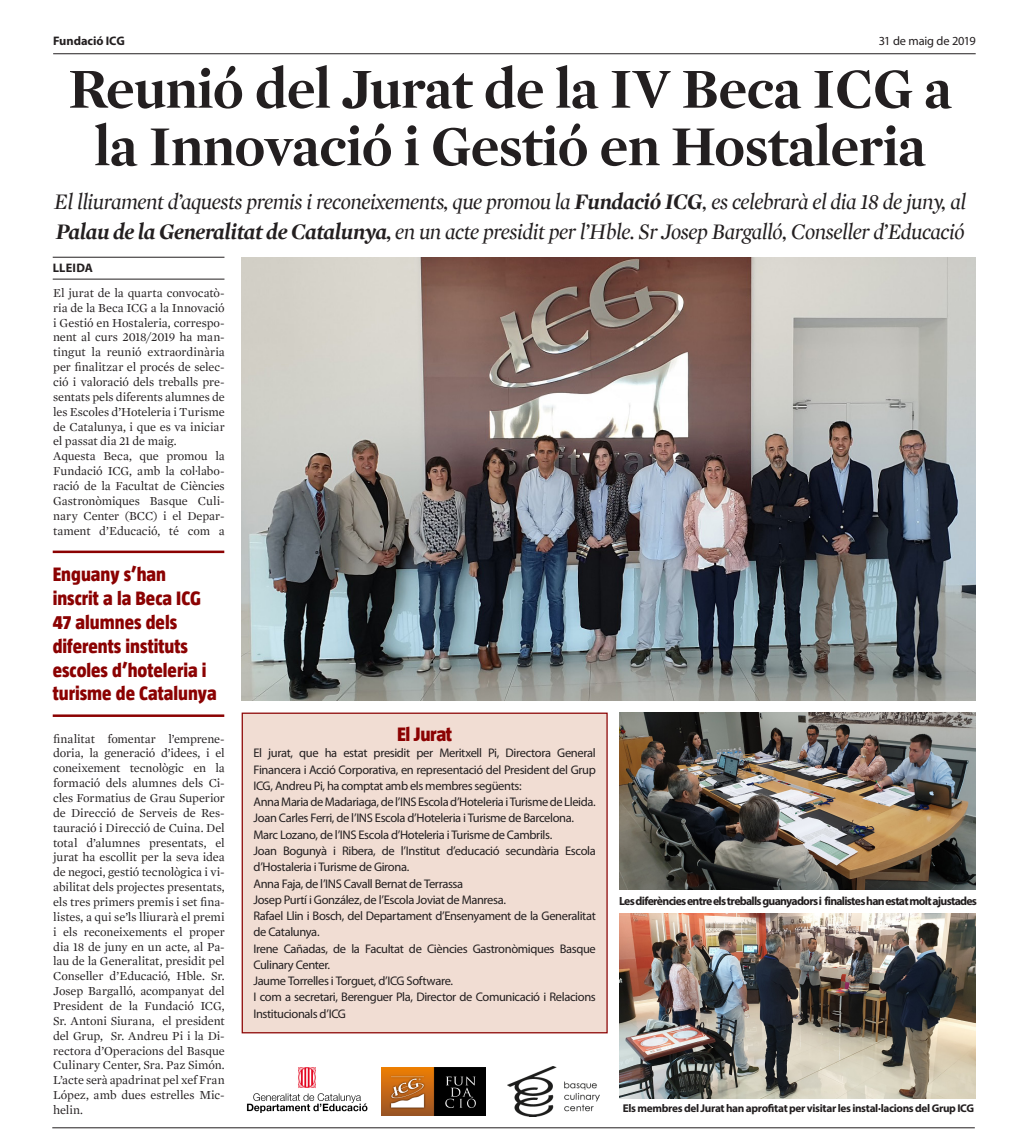
<style>
.page{position:relative;width:1028px;height:1138px;background:#fff}
.page>*{position:absolute;margin:0;border:0;box-sizing:border-box;transform-origin:0 0}
.Titular{font:700 57.5px/57.5px "Mercury Display";letter-spacing:-.01em;color:#231f20;text-align:center}
.Titular-2{font:italic 22.5px/30px "Mercury Display";letter-spacing:-.02em;color:#231f20}
.Destacat_Inside{font:800 20px/23.8px "Taz";color:#8b0202}
.Peu_de_foto{font:800 20px "Taz";letter-spacing:-.02em;color:#8b0202}
.Peu_de_foto-2{font:12.5px/16.2px "Myriad Pro";letter-spacing:-.03em;color:#231f20}
.Text_Diari{font:12.38px/14.9px "Mercury Text G1";letter-spacing:-.01em;color:#231f20;text-align:justify}
.LEAD{font:12.38px "Myriad Pro";letter-spacing:-.015em;color:#231f20}
.LEAD-2{font:700 12.38px "Myriad Pro";letter-spacing:-.005em;color:#231f20}
.Localitat{font:700 12.38px "Myriad Pro";letter-spacing:.005em;color:#231f20}
.Peu_de_foto-3{font:700 11.88px "Myriad Pro";letter-spacing:-.06em;color:#231f20}
.Peu_de_foto-4{font:700 11.25px "Myriad Pro";letter-spacing:-.03em;color:#231f20}
.s1{font-weight:700}
</style>
<div class="page">
<img style="left:242px;top:257px;width:733px;height:443px">
<hr style="left:53px;top:54px;width:922px;height:1px;background:#231f20">
<hr style="left:53px;top:257px;width:171px;height:1px;background:#231f20">
<hr style="left:53px;top:279px;width:171px;height:1px;background:#231f20">
<hr style="left:53px;top:550px;width:171px;height:3px;background:#8b0202">
<hr style="left:53px;top:714px;width:171px;height:3px;background:#8b0202">
<hr style="left:52px;top:1127px;width:922px;height:1px;background:#231f20">
<img style="left:619px;top:712px;width:356px;height:178px">
<img style="left:619px;top:913px;width:356px;height:185px">
<div style="left:242px;top:713px;width:365px;height:319px;background:#f1ddd3"></div>
<div style="left:242px;top:712px;width:365px;height:321px;border:1px solid #8b0202"></div>
<img style="left:247px;top:1067px;width:121px;height:46px">
<img style="left:381px;top:1067px;width:104px;height:48px">
<img style="left:508px;top:1066px;width:91px;height:50px">
<p class="LEAD-2" style="left:53px;top:32px;width:73px">Fundació ICG</p>
<p class="LEAD" style="left:878px;top:34px;width:98px">31 de maig de 2019</p>
<p class="Titular" style="left:68px;top:60px;width:885px">Reunió del Jurat de la IV Beca ICG a la Innovació i Gestió en Hostaleria</p>
<p class="Titular-2" style="left:54px;top:187px;width:913px">El lliurament d’aquests premis i reconeixements, que promou la <span class="s1">Fundació ICG</span>, es celebrarà el dia 18 de juny, al<br><span class="s1">Palau de la Generalitat de Catalunya,</span> en un acte presidit per l’Hble. Sr Josep Bargalló, Conseller d’Educació</p>
<p class="Localitat" style="left:53px;top:259px;width:42px">LLEIDA</p>
<p class="Text_Diari" style="left:53px;top:285px;width:173px">El jurat de la quarta convocatò&shy;ria de la Beca ICG a la Innovació i Gestió en Hostaleria, correspo&shy;nent al curs 2018/2019 ha man&shy;tingut la reunió extraordinària per finalitzar el procés de selec&shy;ció i valoració dels treballs pre&shy;sentats pels diferents alumnes de les Escoles d’Hoteleria i Turisme de Catalunya, i que es va iniciar el passat dia 21 de maig.</p>
<p class="Text_Diari" style="left:53px;top:449px;width:173px">Aquesta Beca, que promou la Fundació ICG, amb la col·labo&shy;ració de la Facultat de Ciències Gastronòmiques Basque Culi&shy;nary Center (BCC) i el Depar&shy;tament d’Educació, té com a</p>
<p class="Destacat_Inside" style="left:53px;top:563px;width:165px">Enguany s’han inscrit a la Beca ICG<br>47 alumnes dels diferents instituts escoles d’hoteleria i turisme de Catalunya</p>
<p class="Text_Diari" style="left:53px;top:731px;width:173px">finalitat fomentar l’emprene&shy;doria, la generació d’idees, i el coneixement tecnològic en la formació dels alumnes dels Ci&shy;cles Formatius de Grau Superior de Direcció de Serveis de Res&shy;tauració i Direcció de Cuina. Del total d’alumnes presentats, el jurat ha escollit per la seva idea de negoci, gestió tecnològica i vi&shy;abilitat dels projectes presentats, els tres primers premis i set fina&shy;listes, a qui se’ls lliurarà el premi i els reconeixements el proper dia 18 de juny en un acte, al Pa&shy;lau de la Generalitat, presidit pel Conseller d’Educació, Hble. Sr.<br>Josep Bargalló, acompanyat del President de la Fundació ICG, Sr. Antoni Siurana, el president del Grup, Sr. Andreu Pi i la Di&shy;rectora d’Operacions del Basque Culinary Center, Sra. Paz Simón.<br>L’acte serà apadrinat pel xef Fran López, amb dues estrelles Mic&shy;helin.</p>
<p class="Peu_de_foto" style="left:397px;top:724px;width:57px">El Jurat</p>
<p class="Peu_de_foto-2" style="left:253px;top:745px;width:344px;text-align:justify">El jurat, que ha estat presidit per Meritxell Pi, Directora General Financera i Acció Corporativa, en representació del President del Grup ICG, Andreu Pi, ha comptat amb els membres següents:</p>
<p class="Peu_de_foto-2" style="left:253px;top:794px;width:344px">Anna Maria de Madariaga, de l’INS Escola d’Hoteleria i Turisme de Lleida.</p>
<p class="Peu_de_foto-2" style="left:253px;top:810px;width:322px">Joan Carles Ferri, de l’INS Escola d’Hoteleria i Turisme de Barcelona.</p>
<p class="Peu_de_foto-2" style="left:253px;top:826px;width:300px">Marc Lozano, de l’INS Escola d’Hoteleria i Turisme de Cambrils.</p>
<p class="Peu_de_foto-2" style="left:253px;top:842px;width:344px">Joan Bogunyà i Ribera, de l’Institut d’educació secundària Escola d’Hostaleria i Turisme de Girona.</p>
<p class="Peu_de_foto-2" style="left:253px;top:875px;width:211px">Anna Faja, de l’INS Cavall Bernat de Terrassa</p>
<p class="Peu_de_foto-2" style="left:253px;top:891px;width:254px">Josep Purtí i González, de l’Escola Joviat de Manresa.</p>
<p class="Peu_de_foto-2" style="left:253px;top:907px;width:344px">Rafael Llin i Bosch, del Departament d’Ensenyament de la Generalitat de Catalunya.</p>
<p class="Peu_de_foto-2" style="left:253px;top:940px;width:344px">Irene Cañadas, de la Facultat de Ciències Gastronòmiques Basque<br>Culinary Center.</p>
<p class="Peu_de_foto-2" style="left:253px;top:972px;width:201px">Jaume Torrelles i Torguet, d’ICG Software.</p>
<p class="Peu_de_foto-2" style="left:253px;top:989px;width:344px">I com a secretari, Berenguer Pla, Director de Comunicació i Relacions<br>Institucionals d’ICG</p>
<p class="Peu_de_foto-3" style="left:619px;top:893px;width:359px">Les diferències entre els treballs guanyadors i finalistes han estat molt ajustades</p>
<p class="Peu_de_foto-4" style="left:622px;top:1101px;width:353px">Els membres del Jurat han aprofitat per visitar les instal·lacions del Grup ICG</p>
</div>
